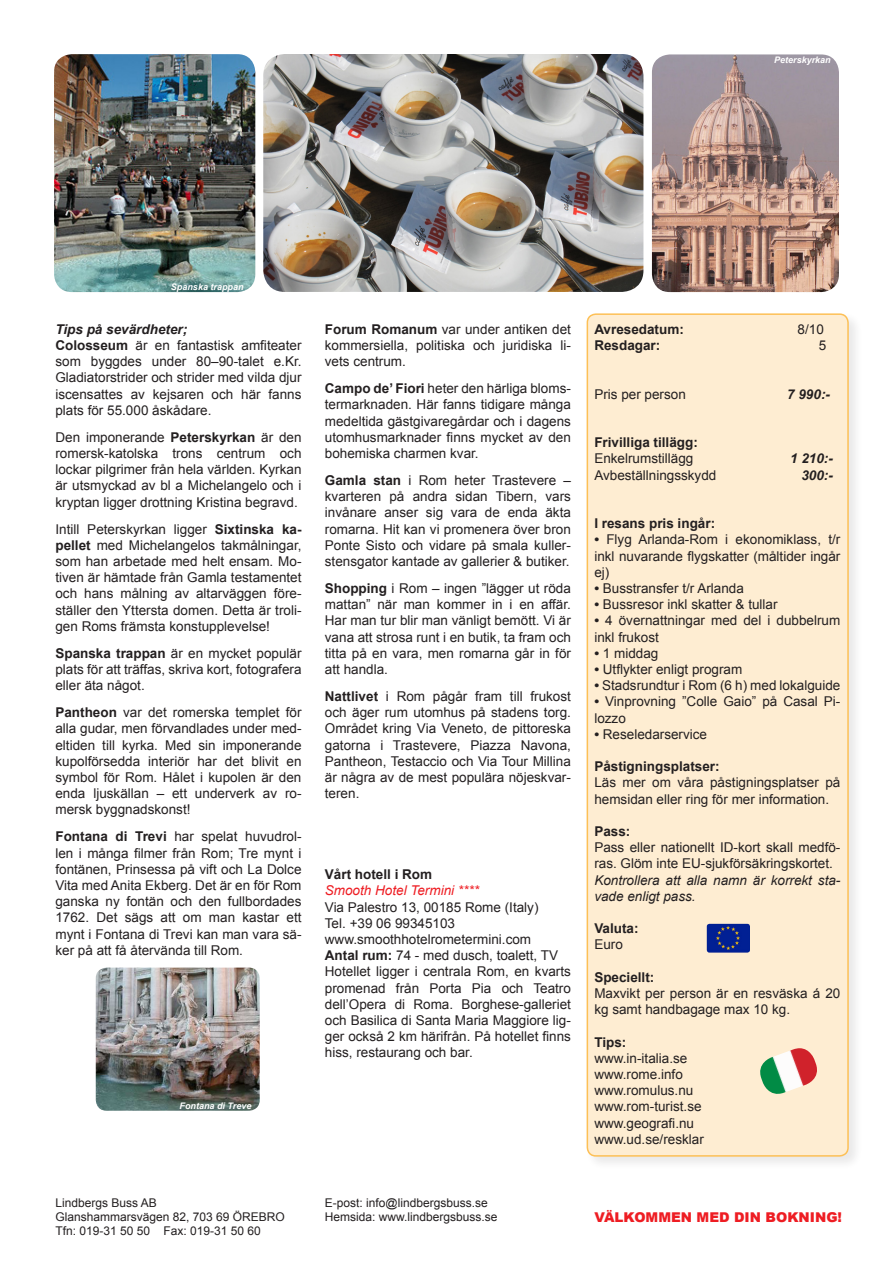
<style>
.page{position:relative;width:893px;height:1263px;background:#fff}
.page>*{position:absolute;margin:0;border:0;box-sizing:border-box;transform-origin:0 0}
.t1{font:13.5px/16.2px "Arial";color:#231f20;text-align:justify}
.t2{font:700 13.5px "Arial";color:#231f20}
.t3{font:italic 13.5px/16.2px "Arial";color:#231f20}
.t4{font:italic 700 13.5px "Arial";color:#231f20}
.t5{font:900 13.5px "Arial";color:#ee1d23}
.t6{font:italic 13.5px "Arial";color:#ee1d23}
.t7{font:12px "Arial";color:#231f20}
.t8{font:italic 700 9px "Arial";color:#fff}
.s1{font-weight:700}
</style>
<div class="page">
<div style="left:585px;top:311px;width:278px;height:860px;background:#231f20;opacity:.1"></div>
<div style="left:587px;top:314px;width:261px;height:842px;background:#feedd2;border-radius:9px"></div>
<div style="left:587px;top:313px;width:262px;height:843px;border:2px solid #fdc056;border-radius:9px"></div>
<img style="left:707px;top:924px;width:43px;height:29px">
<img style="left:760px;top:1048px;width:57px;height:46px">
<img style="left:263px;top:54px;width:380px;height:238px">
<img style="left:54px;top:54px;width:201px;height:238px">
<img style="left:652px;top:54px;width:187px;height:238px">
<img style="left:96px;top:968px;width:164px;height:143px">
<p class="t8" style="left:774px;top:54px;width:58px">Peterskyrkan</p>
<p class="t8" style="left:171px;top:281px;width:74px">Spanska trappan</p>
<p class="t4" style="left:55px;top:320px;width:133px">Tips på sevärdheter;</p>
<p class="t1" style="left:55px;top:337px;width:248px"><span class="s1">Colosseum</span> är en fantastisk amfiteater som byggdes under 80–90-talet e.Kr.<br>Gladiatorstrider och strider med vilda djur iscensattes av kejsaren och här fanns plats för 55.000 åskådare.</p>
<p class="t1" style="left:55px;top:429px;width:248px">Den imponerande <span class="s1">Peterskyrkan</span> är den romersk-katolska trons centrum och lockar pilgrimer från hela världen. Kyrkan är utsmyckad av bl a Michelangelo och i kryptan ligger drottning Kristina begravd.</p>
<p class="t1" style="left:55px;top:521px;width:248px">Intill Peterskyrkan ligger <span class="s1">Sixtinska ka&shy;pellet</span> med Michelangelos takmålningar, som han arbetade med helt ensam. Mo&shy;tiven är hämtade från Gamla testamentet och hans målning av altarväggen före&shy;ställer den Yttersta domen. Detta är troli&shy;gen Roms främsta konstupplevelse!</p>
<p class="t1" style="left:55px;top:645px;width:248px"><span class="s1">Spanska trappan</span> är en mycket populär plats för att träffas, skriva kort, fotografera eller äta något.</p>
<p class="t1" style="left:55px;top:704px;width:248px"><span class="s1">Pantheon</span> var det romerska templet för alla gudar, men förvandlades under med&shy;eltiden till kyrka. Med sin imponerande kupolförsedda interiör har det blivit en symbol för Rom. Hålet i kupolen är den enda ljuskällan – ett underverk av ro&shy;mersk byggnadskonst!</p>
<p class="t1" style="left:55px;top:829px;width:248px"><span class="s1">Fontana di Trevi</span> har spelat huvudrol&shy;len i många filmer från Rom; Tre mynt i fontänen, Prinsessa på vift och La Dolce Vita med Anita Ekberg. Det är en för Rom ganska ny fontän och den fullbordades 1762. Det sägs att om man kastar ett mynt i Fontana di Trevi kan man vara sä&shy;ker på att få återvända till Rom.</p>
<p class="t8" style="left:180px;top:1100px;width:73px">Fontana di Treve</p>
<p class="t7" style="left:55px;top:1194px;width:103px">Lindbergs Buss AB</p>
<p class="t7" style="left:55px;top:1209px;width:231px">Glanshammarsvägen 82, 703 69 ÖREBRO</p>
<p class="t7" style="left:55px;top:1223px;width:207px">Tfn: 019-31 50 50 Fax: 019-31 50 60</p>
<p class="t1" style="left:325px;top:321px;width:248px"><span class="s1">Forum Romanum</span> var under antiken det kommersiella, politiska och juridiska li&shy;vets centrum.</p>
<p class="t1" style="left:325px;top:380px;width:248px"><span class="s1">Campo de’ Fiori</span> heter den härliga bloms&shy;termarknaden. Här fanns tidigare många medeltida gästgivaregårdar och i dagens utomhusmarknader finns mycket av den bohemiska charmen kvar.</p>
<p class="t1" style="left:325px;top:472px;width:248px"><span class="s1">Gamla stan</span> i Rom heter Trastevere – kvarteren på andra sidan Tibern, vars invånare anser sig vara de enda äkta romarna. Hit kan vi promenera över bron Ponte Sisto och vidare på smala kuller&shy;stensgator kantade av gallerier &amp; butiker.</p>
<p class="t1" style="left:325px;top:580px;width:248px"><span class="s1">Shopping</span> i Rom – ingen ”lägger ut röda mattan” när man kommer in i en affär.<br>Har man tur blir man vänligt bemött. Vi är vana att strosa runt i en butik, ta fram och titta på en vara, men romarna går in för att handla.</p>
<p class="t1" style="left:325px;top:688px;width:248px"><span class="s1">Nattlivet</span> i Rom pågår fram till frukost och äger rum utomhus på stadens torg.<br>Området kring Via Veneto, de pittoreska gatorna i Trastevere, Piazza Navona, Pantheon, Testaccio och Via Tour Millina är några av de mest populära nöjeskvar&shy;teren.</p>
<p class="t2" style="left:325px;top:865px;width:109px">Vårt hotell i Rom</p>
<p class="t6" style="left:325px;top:882px;width:156px">Smooth Hotel Termini ****</p>
<p class="t1" style="left:325px;top:899px;width:215px">Via Palestro 13, 00185 Rome (Italy)</p>
<p class="t1" style="left:325px;top:915px;width:132px">Tel. +39 06 99345103</p>
<p class="t1" style="left:325px;top:931px;width:208px">www.smoothhotelrometermini.com</p>
<p class="t1" style="left:325px;top:947px;width:248px;text-align:left"><span class="s1">Antal rum:</span> 74 - med dusch, toalett, TV Hotellet ligger i centrala Rom, en kvarts promenad från Porta Pia och Teatro dell’Opera di Roma. Borghese-galleriet och Basilica di Santa Maria Maggiore lig&shy;ger också 2 km härifrån. På hotellet finns hiss, restaurang och bar.</p>
<p class="t2" style="left:594px;top:320px;width:91px">Avresedatum:</p>
<p class="t1" style="left:798px;top:321px;width:28px">8/10</p>
<p class="t2" style="left:594px;top:336px;width:68px">Resdagar:</p>
<p class="t1" style="left:819px;top:337px;width:9px">5</p>
<p class="t1" style="left:594px;top:386px;width:93px">Pris per person</p>
<p class="t4" style="left:787px;top:385px;width:44px">7 990:-</p>
<p class="t2" style="left:594px;top:433px;width:105px">Frivilliga tillägg:</p>
<p class="t1" style="left:594px;top:451px;width:101px">Enkelrumstillägg</p>
<p class="t4" style="left:790px;top:450px;width:44px">1 210:-</p>
<p class="t1" style="left:594px;top:467px;width:124px">Avbeställningsskydd</p>
<p class="t4" style="left:801px;top:466px;width:33px">300:-</p>
<p class="t2" style="left:594px;top:514px;width:122px">I resans pris ingår:</p>
<p class="t1" style="left:594px;top:532px;width:248px"><span class="s1">•</span> Flyg Arlanda-Rom i ekonomiklass, t/r inkl nuvarande flygskatter (måltider ingår ej)</p>
<p class="t1" style="left:594px;top:580px;width:151px"><span class="s1">•</span> Busstransfer t/r Arlanda</p>
<p class="t1" style="left:594px;top:596px;width:185px"><span class="s1">•</span> Bussresor inkl skatter &amp; tullar</p>
<p class="t1" style="left:594px;top:613px;width:248px"><span class="s1">•</span> 4 övernattningar med del i dubbelrum inkl frukost</p>
<p class="t1" style="left:594px;top:645px;width:66px"><span class="s1">•</span> 1 middag</p>
<p class="t1" style="left:594px;top:661px;width:150px"><span class="s1">•</span> Utflykter enligt program</p>
<p class="t1" style="left:594px;top:677px;width:248px"><span class="s1">•</span> Stadsrundtur i Rom (6 h) med lokalguide</p>
<p class="t1" style="left:594px;top:694px;width:248px"><span class="s1">•</span> Vinprovning ”Colle Gaio” på Casal Pi&shy;lozzo</p>
<p class="t1" style="left:594px;top:726px;width:114px"><span class="s1">•</span> Reseledarservice</p>
<p class="t2" style="left:594px;top:757px;width:127px">Påstigningsplatser:</p>
<p class="t1" style="left:594px;top:775px;width:248px">Läs mer om våra påstigningsplatser på hemsidan eller ring för mer information.</p>
<p class="t2" style="left:594px;top:822px;width:38px">Pass:</p>
<p class="t1" style="left:594px;top:839px;width:248px">Pass eller nationellt ID-kort skall medfö&shy;ras. Glöm inte EU-sjukförsäkringskortet.</p>
<p class="t3" style="left:594px;top:872px;width:248px">Kontrollera att alla namn är korrekt sta&shy;vade enligt pass.</p>
<p class="t2" style="left:594px;top:919px;width:46px">Valuta:</p>
<p class="t1" style="left:594px;top:937px;width:30px">Euro</p>
<p class="t2" style="left:594px;top:968px;width:62px">Speciellt:</p>
<p class="t1" style="left:594px;top:985px;width:248px">Maxvikt per person är en resväska á 20 kg samt handbagage max 10 kg.</p>
<p class="t2" style="left:594px;top:1033px;width:34px">Tips:</p>
<p class="t1" style="left:594px;top:1050px;width:95px">www.in-italia.se</p>
<p class="t1" style="left:594px;top:1066px;width:90px">www.rome.info</p>
<p class="t1" style="left:594px;top:1082px;width:101px">www.romulus.nu</p>
<p class="t1" style="left:594px;top:1099px;width:109px">www.rom-turist.se</p>
<p class="t1" style="left:594px;top:1115px;width:101px">www.geografi.nu</p>
<p class="t1" style="left:594px;top:1131px;width:111px">www.ud.se/resklar</p>
<p class="t7" style="left:325px;top:1194px;width:164px">E-post: info@lindbergsbuss.se</p>
<p class="t7" style="left:325px;top:1209px;width:174px">Hemsida: www.lindbergsbuss.se</p>
<p class="t5" style="left:594px;top:1208px;width:249px">VÄLKOMMEN MED DIN BOKNING!</p>
</div>
